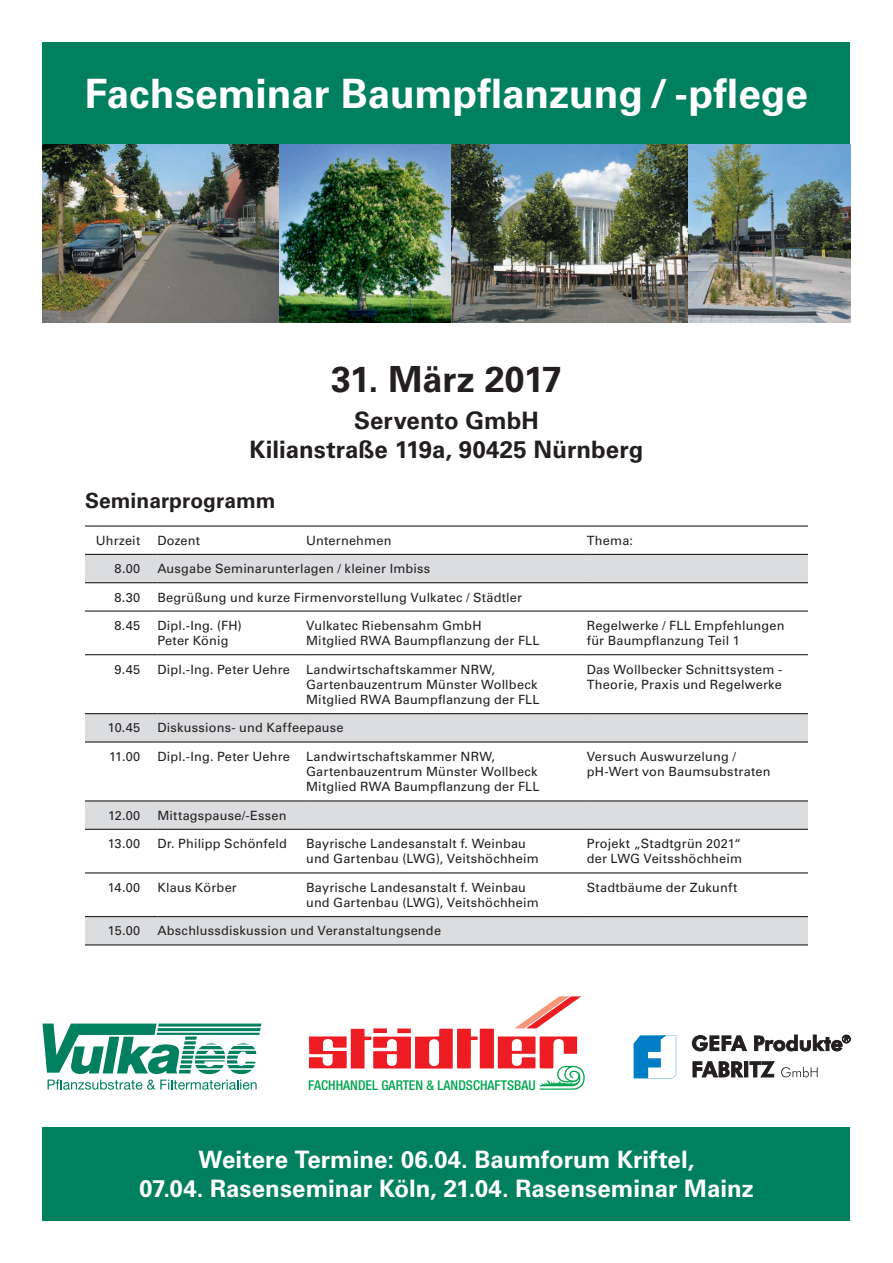
<style>
.page{position:relative;width:893px;height:1263px;background:#fff}
.page>*{position:absolute;margin:0;border:0;box-sizing:border-box;transform-origin:0 0}
.t1{font:700 40.5px "Univers LT";letter-spacing:-.005em;color:#fff}
.t2{font:700 36px "Univers LT";letter-spacing:-.005em;color:#231f20}
.t3{font:700 24px/28.8px "Univers LT";color:#fff;text-align:center}
.t4{font:700 24px/28.8px "Univers LT";letter-spacing:.005em;color:#231f20;text-align:center}
.t5{font:700 21px "Univers LT";color:#231f20}
.t6{font:500 condensed 13.5px "Helvetica Neue";color:#00a54f}
.t7{font:12.75px/15.3px "Univers LT";letter-spacing:.015em;color:#231f20}
</style>
<div class="page">
<div style="left:43px;top:43px;width:807px;height:102px;background:#00805f"></div>
<div style="left:43px;top:1127px;width:807px;height:93px;background:#00805f"></div>
<img style="left:43px;top:145px;width:807px;height:177px">
<svg style="left:43px;top:1023px;width:218px;height:67px"></svg>
<svg style="left:634px;top:1035px;width:42px;height:43px"></svg>
<svg style="left:692px;top:1035px;width:55px;height:16px"></svg>
<svg style="left:692px;top:1061px;width:51px;height:16px"></svg>
<div style="left:744px;top:1061px;width:4px;height:16px;border:1px solid #231f20"></div>
<svg style="left:749px;top:1061px;width:26px;height:16px"></svg>
<svg style="left:781px;top:1067px;width:37px;height:10px"></svg>
<svg style="left:754px;top:1035px;width:96px;height:16px"></svg>
<svg style="left:85px;top:555px;width:723px;height:389px"></svg>
<hr style="left:85px;top:525px;width:72px;height:2px;background:#231f20">
<hr style="left:157px;top:525px;width:149px;height:2px;background:#231f20">
<hr style="left:306px;top:525px;width:281px;height:2px;background:#231f20">
<hr style="left:587px;top:525px;width:221px;height:2px;background:#231f20">
<hr style="left:85px;top:554px;width:72px;height:1px;background:#231f20">
<hr style="left:157px;top:554px;width:149px;height:1px;background:#231f20">
<hr style="left:306px;top:554px;width:281px;height:1px;background:#231f20">
<hr style="left:587px;top:554px;width:221px;height:1px;background:#231f20">
<hr style="left:85px;top:582px;width:72px;height:1px;background:#231f20">
<hr style="left:157px;top:582px;width:149px;height:1px;background:#231f20">
<hr style="left:306px;top:582px;width:281px;height:1px;background:#231f20">
<hr style="left:587px;top:582px;width:221px;height:1px;background:#231f20">
<hr style="left:85px;top:610px;width:72px;height:2px;background:#231f20">
<hr style="left:157px;top:610px;width:149px;height:2px;background:#231f20">
<hr style="left:306px;top:610px;width:281px;height:2px;background:#231f20">
<hr style="left:587px;top:610px;width:221px;height:2px;background:#231f20">
<hr style="left:85px;top:654px;width:72px;height:1px;background:#231f20">
<hr style="left:157px;top:654px;width:149px;height:1px;background:#231f20">
<hr style="left:306px;top:654px;width:281px;height:1px;background:#231f20">
<hr style="left:587px;top:654px;width:221px;height:1px;background:#231f20">
<hr style="left:85px;top:713px;width:72px;height:1px;background:#231f20">
<hr style="left:157px;top:713px;width:149px;height:1px;background:#231f20">
<hr style="left:306px;top:713px;width:281px;height:1px;background:#231f20">
<hr style="left:587px;top:713px;width:221px;height:1px;background:#231f20">
<hr style="left:85px;top:741px;width:72px;height:1px;background:#231f20">
<hr style="left:157px;top:741px;width:149px;height:1px;background:#231f20">
<hr style="left:306px;top:741px;width:281px;height:1px;background:#231f20">
<hr style="left:587px;top:741px;width:221px;height:1px;background:#231f20">
<hr style="left:85px;top:800px;width:72px;height:1px;background:#231f20">
<hr style="left:157px;top:800px;width:149px;height:1px;background:#231f20">
<hr style="left:306px;top:800px;width:281px;height:1px;background:#231f20">
<hr style="left:587px;top:800px;width:221px;height:1px;background:#231f20">
<hr style="left:85px;top:829px;width:72px;height:1px;background:#231f20">
<hr style="left:157px;top:829px;width:149px;height:1px;background:#231f20">
<hr style="left:306px;top:829px;width:281px;height:1px;background:#231f20">
<hr style="left:587px;top:829px;width:221px;height:1px;background:#231f20">
<hr style="left:85px;top:872px;width:72px;height:1px;background:#231f20">
<hr style="left:157px;top:872px;width:149px;height:1px;background:#231f20">
<hr style="left:306px;top:872px;width:281px;height:1px;background:#231f20">
<hr style="left:587px;top:872px;width:221px;height:1px;background:#231f20">
<hr style="left:85px;top:916px;width:72px;height:1px;background:#231f20">
<hr style="left:157px;top:916px;width:149px;height:1px;background:#231f20">
<hr style="left:306px;top:916px;width:281px;height:1px;background:#231f20">
<hr style="left:587px;top:916px;width:221px;height:1px;background:#231f20">
<hr style="left:85px;top:944px;width:72px;height:1px;background:#231f20">
<hr style="left:157px;top:944px;width:149px;height:1px;background:#231f20">
<hr style="left:306px;top:944px;width:281px;height:1px;background:#231f20">
<hr style="left:587px;top:944px;width:221px;height:1px;background:#231f20">
<svg style="left:309px;top:996px;width:276px;height:94px"></svg>
<h1 class="t1" style="left:85px;top:70px;width:725px">Fachseminar Baumpflanzung / -pflege</h1>
<h2 class="t2" style="left:331px;top:358px;width:232px">31. März 2017</h2>
<h3 class="t4" style="left:249px;top:406px;width:396px">Servento GmbH<br>Kilianstraße 119a, 90425 Nürnberg</h3>
<h3 class="t5" style="left:85px;top:489px;width:192px">Seminarprogramm</h3>
<p class="t7" style="left:96px;top:533px;width:46px">Uhrzeit</p>
<p class="t7" style="left:157px;top:533px;width:44px">Dozent</p>
<p class="t7" style="left:306px;top:533px;width:87px">Unternehmen</p>
<p class="t7" style="left:587px;top:533px;width:48px">Thema:</p>
<p class="t7" style="left:115px;top:561px;width:27px">8.00</p>
<p class="t7" style="left:157px;top:561px;width:274px">Ausgabe Seminarunterlagen / kleiner Imbiss</p>
<p class="t7" style="left:114px;top:589px;width:27px">8.30</p>
<p class="t7" style="left:157px;top:589px;width:366px">Begrüßung und kurze Firmenvorstellung Vulkatec / Städtler</p>
<p class="t7" style="left:114px;top:618px;width:27px">8.45</p>
<p class="t7" style="left:157px;top:618px;width:86px">Dipl.-Ing. (FH)<br>Peter König</p>
<p class="t7" style="left:306px;top:618px;width:235px">Vulkatec Riebensahm GmbH<br>Mitglied RWA Baumpflanzung der FLL</p>
<p class="t7" style="left:587px;top:618px;width:199px">Regelwerke / FLL Empfehlungen für Baumpflanzung Teil 1</p>
<p class="t7" style="left:115px;top:661px;width:27px">9.45</p>
<p class="t7" style="left:157px;top:661px;width:134px">Dipl.-Ing. Peter Uehre</p>
<p class="t7" style="left:306px;top:661px;width:235px">Landwirtschaftskammer NRW,<br>Gartenbauzentrum Münster Wollbeck<br>Mitglied RWA Baumpflanzung der FLL</p>
<p class="t7" style="left:587px;top:661px;width:197px">Das Wollbecker Schnittsystem -<br>Theorie, Praxis und Regelwerke</p>
<p class="t7" style="left:108px;top:720px;width:34px">10.45</p>
<p class="t7" style="left:157px;top:720px;width:188px">Diskussions- und Kaffeepause</p>
<p class="t7" style="left:109px;top:749px;width:33px">11.00</p>
<p class="t7" style="left:157px;top:749px;width:134px">Dipl.-Ing. Peter Uehre</p>
<p class="t7" style="left:306px;top:749px;width:235px">Landwirtschaftskammer NRW,<br>Gartenbauzentrum Münster Wollbeck<br>Mitglied RWA Baumpflanzung der FLL</p>
<p class="t7" style="left:587px;top:749px;width:185px">Versuch Auswurzelung / pH-Wert von Baumsubstraten</p>
<p class="t7" style="left:108px;top:808px;width:34px">12.00</p>
<p class="t7" style="left:157px;top:808px;width:131px">Mittagspause/-Essen</p>
<p class="t7" style="left:108px;top:836px;width:34px">13.00</p>
<p class="t7" style="left:157px;top:836px;width:131px">Dr. Philipp Schönfeld</p>
<p class="t7" style="left:306px;top:836px;width:234px">Bayrische Landesanstalt f. Weinbau und Gartenbau (LWG), Veitshöchheim</p>
<p class="t7" style="left:587px;top:836px;width:157px">Projekt „Stadtgrün 2021“ der LWG Veitsshöchheim</p>
<p class="t7" style="left:108px;top:880px;width:34px">14.00</p>
<p class="t7" style="left:157px;top:880px;width:81px">Klaus Körber</p>
<p class="t7" style="left:306px;top:880px;width:234px">Bayrische Landesanstalt f. Weinbau und Gartenbau (LWG), Veitshöchheim</p>
<p class="t7" style="left:587px;top:880px;width:152px">Stadtbäume der Zukunft</p>
<p class="t7" style="left:108px;top:923px;width:34px">15.00</p>
<p class="t7" style="left:157px;top:923px;width:285px">Abschlussdiskussion und Veranstaltungsende</p>
<p class="t6" style="left:308px;top:1077px;width:229px">FACHHANDEL GARTEN &amp; LANDSCHAFTSBAU</p>
<h3 class="t3" style="left:139px;top:1145px;width:616px">Weitere Termine: 06.04. Baumforum Kriftel,<br>07.04. Rasenseminar Köln, 21.04. Rasenseminar Mainz</h3>
</div>
